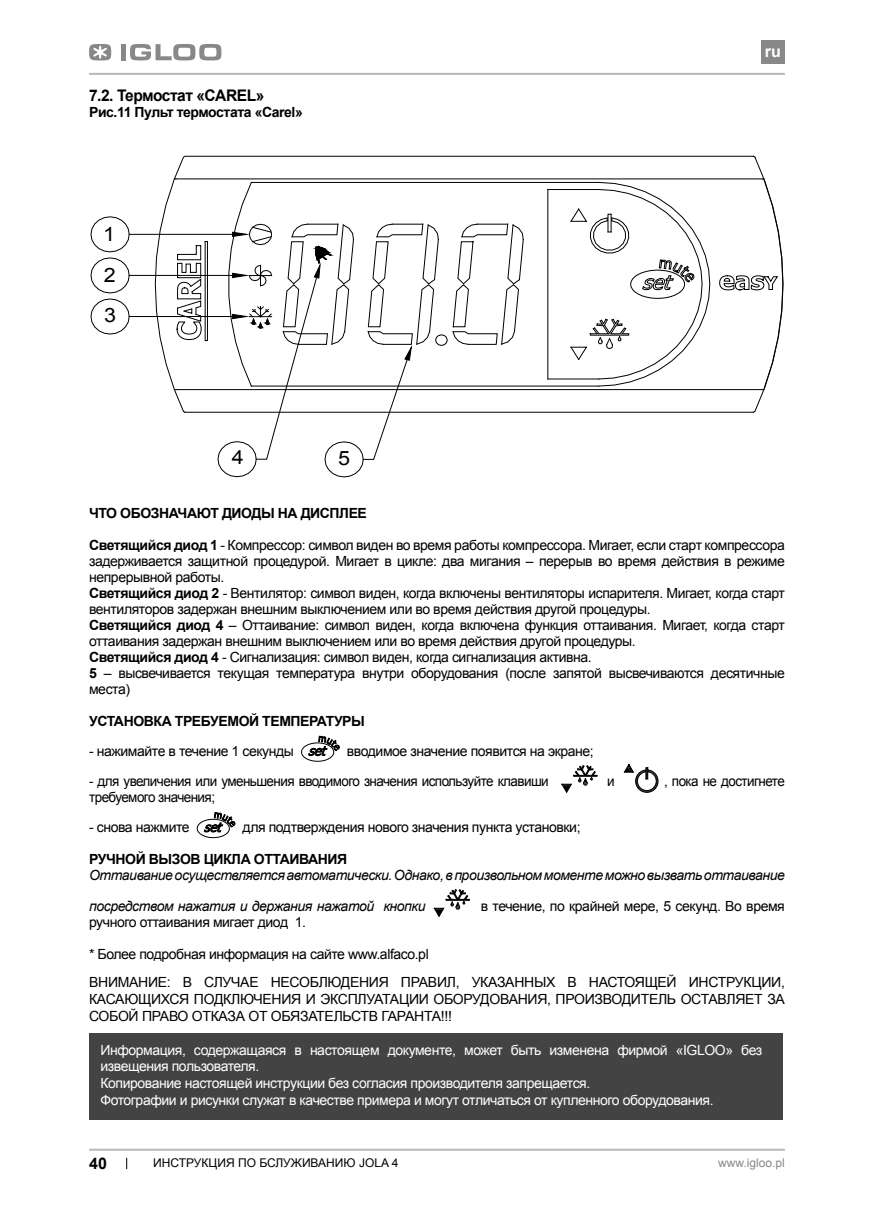
<style>
.page{position:relative;width:874px;height:1225px;background:#fff}
.page>*{position:absolute;margin:0;border:0;box-sizing:border-box;transform-origin:0 0}
.t1{font:19.8px/40.2px "Arial";color:#000;text-align:justify;scale:1.09 1}
.t2{font:700 16px "Arial";letter-spacing:-.03em;color:#000}
.t3{font:700 16px "Arial";color:#fff}
.t4{font:14px/16px "Arial";letter-spacing:-.03em;color:#000}
.t5{font:14px/16.8px "Arial";letter-spacing:-.03em;color:#fff}
.t6{font:italic 14px "Arial";letter-spacing:-.03em;color:#000}
.t7{font:700 14px "Arial";letter-spacing:-.03em;color:#000}
.t8{font:14px "Arial";letter-spacing:-.03em;color:#000;scale:.96 1}
.t9{font:12px "Arial";color:#000}
.t10{font:12px "Arial";color:#888}
.s1{font-weight:700}
</style>
<div class="page">
<hr style="left:89px;top:73px;width:695px;height:2px;background:#b8b8b8">
<div style="left:760px;top:40px;width:24px;height:23px;background:#888"></div>
<hr style="left:89px;top:1148px;width:695px;height:2px;background:#b8b8b8">
<svg style="left:126px;top:1157px;width:1px;height:12px"></svg>
<svg style="left:89px;top:44px;width:22px;height:17px"></svg>
<div style="left:121px;top:44px;width:5px;height:16px;background:#888"></div>
<svg style="left:130px;top:44px;width:91px;height:17px"></svg>
<hr style="left:129px;top:234px;width:103px;height:1px;background:#000">
<hr style="left:129px;top:275px;width:103px;height:1px;background:#000">
<hr style="left:129px;top:316px;width:103px;height:1px;background:#000">
<svg style="left:90px;top:216px;width:40px;height:119px"></svg>
<svg style="left:154px;top:155px;width:629px;height:323px"></svg>
<svg style="left:301px;top:735px;width:39px;height:27px"></svg>
<svg style="left:561px;top:765px;width:36px;height:28px"></svg>
<svg style="left:623px;top:763px;width:35px;height:30px"></svg>
<svg style="left:196px;top:812px;width:40px;height:26px"></svg>
<svg style="left:433px;top:889px;width:37px;height:28px"></svg>
<div style="left:89px;top:1033px;width:693px;height:87px;background:#434343"></div>
<p class="t2" style="left:89px;top:86px;width:177px">7.2. Термостат «CAREL»</p>
<p class="t7" style="left:89px;top:104px;width:215px">Рис.11 Пульт термостата «Carel»</p>
<h1 class="t1" style="left:103px;top:214px;width:14px">1<br>2<br>3</h1>
<h1 class="t1" style="left:232px;top:437px;width:12px">4</h1>
<h1 class="t1" style="left:338px;top:437px;width:12px">5</h1>
<p class="t3" style="left:764px;top:42px;width:17px">ru</p>
<p class="t7" style="left:89px;top:505px;width:279px">ЧТО ОБОЗНАЧАЮТ ДИОДЫ НА ДИСПЛЕЕ</p>
<p class="t4" style="left:89px;top:537px;width:697px"><span class="s1">Светящийся диод 1</span> - Компрессор: символ виден во время работы компрессора. Мигает, если старт компрессора задерживается защитной процедурой. Мигает в цикле: два мигания – перерыв во время действия в режиме непрерывной работы.<br><span class="s1">Светящийся диод 2</span> - Вентилятор: символ виден, когда включены вентиляторы испарителя. Мигает, когда старт вентиляторов задержан внешним выключением или во время действия другой процедуры.<br><span class="s1">Светящийся диод 4</span> – Оттаивание: символ виден, когда включена функция оттаивания. Мигает, когда старт оттаивания задержан внешним выключением или во время действия другой процедуры.<br><span class="s1">Светящийся диод 4</span> - Сигнализация: символ виден, когда сигнализация активна.<br><span class="s1">5</span> – высвечивается текущая температура внутри оборудования (после запятой высвечиваются десятичные места)</p>
<p class="t7" style="left:89px;top:713px;width:277px">УСТАНОВКА ТРЕБУЕМОЙ ТЕМПЕРАТУРЫ</p>
<p class="t4" style="left:89px;top:742px;width:206px">- нажимайте в течение 1 секунды</p>
<p class="t4" style="left:347px;top:742px;width:248px">вводимое значение появится на экране;</p>
<p class="t8" style="left:89px;top:774px;width:480px">- для увеличения или уменьшения вводимого значения используйте клавиши</p>
<p class="t8" style="left:607px;top:774px;width:9px">и</p>
<p class="t8" style="left:663px;top:774px;width:127px">, пока не достигнете</p>
<p class="t8" style="left:89px;top:790px;width:133px">требуемого значения;</p>
<p class="t4" style="left:89px;top:819px;width:102px">- снова нажмите</p>
<p class="t4" style="left:242px;top:819px;width:339px">для подтверждения нового значения пункта установки;</p>
<p class="t7" style="left:89px;top:851px;width:259px">РУЧНОЙ ВЫЗОВ ЦИКЛА ОТТАИВАНИЯ</p>
<p class="t6" style="left:89px;top:867px;width:697px">Оттаиваниеосуществляетсяавтоматически. Однако, впроизвольноммоментеможновызватьоттаивание</p>
<p class="t6" style="left:89px;top:898px;width:338px">посредством нажатия и держания нажатой кнопки</p>
<p class="t4" style="left:480px;top:898px;width:305px">в течение, по крайней мере, 5 секунд. Во время</p>
<p class="t4" style="left:89px;top:914px;width:218px">ручного оттаивания мигает диод 1.</p>
<p class="t4" style="left:89px;top:946px;width:341px">* Более подробная информация на сайте www.alfaco.pl</p>
<p class="t4" style="left:89px;top:974px;width:697px;line-height:16.8px;text-align:justify">ВНИМАНИЕ: В СЛУЧАЕ НЕСОБЛЮДЕНИЯ ПРАВИЛ, УКАЗАННЫХ В НАСТОЯЩЕЙ ИНСТРУКЦИИ, КАСАЮЩИХСЯ ПОДКЛЮЧЕНИЯ И ЭКСПЛУАТАЦИИ ОБОРУДОВАНИЯ, ПРОИЗВОДИТЕЛЬ ОСТАВЛЯЕТ ЗА СОБОЙ ПРАВО ОТКАЗА ОТ ОБЯЗАТЕЛЬСТВ ГАРАНТА!!!</p>
<p class="t5" style="left:100px;top:1041px;width:663px">Информация, содержащаяся в настоящем документе, может быть изменена фирмой «IGLOO» без извещения пользователя.<br>Копирование настоящей инструкции без согласия производителя запрещается.<br>Фотографии и рисунки служат в качестве примера и могут отличаться от купленного оборудования.</p>
<p class="t2" style="left:89px;top:1154px;width:19px">40</p>
<p class="t9" style="left:153px;top:1156px;width:246px">ИНСТРУКЦИЯ ПО БСЛУЖИВАНИЮ JOLA 4</p>
<p class="t10" style="left:717px;top:1156px;width:68px">www.igloo.pl</p>
</div>
